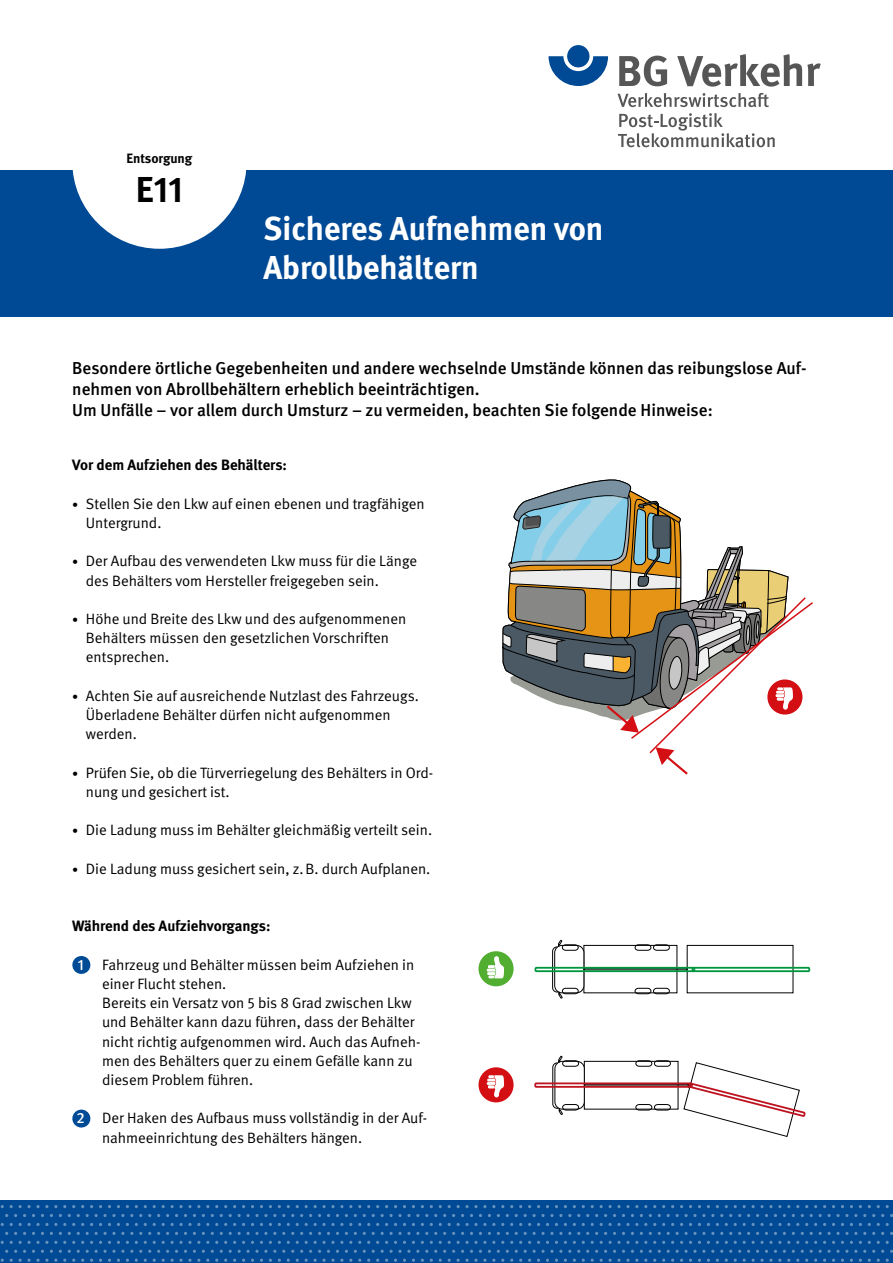
<style>
.page{position:relative;width:893px;height:1263px;background:#fff}
.page>*{position:absolute;margin:0;border:0;box-sizing:border-box;transform-origin:0 0}
.Unterweisungskarten_Nr{font:700 36px "DGUV Meta";color:#000}
.Headline_weiss_24pt{font:700 33px/39px "DGUV Meta";color:#fff}
.Anleser{font:500 17.25px/21px "DGUV Meta";color:#000}
.t1{font:15px/19.2px "DGUV Meta";color:#000}
.Fliesstext_und_Aufzaehlung_Fliesstext{font:700 15px "DGUV Meta";color:#000}
.Branche{font:700 13.5px "DGUV Meta";color:#000}
.s1{font-size:12px}
.s2{font-weight:500;color:#fff}
</style>
<div class="page">
<div style="left:0;top:1200px;width:893px;height:63px;background:#004994"></div>
<svg style="left:667px;top:1214px;width:38px;height:3px"></svg>
<svg style="left:524px;top:1214px;width:38px;height:3px"></svg>
<svg style="left:381px;top:1214px;width:38px;height:3px"></svg>
<svg style="left:238px;top:1214px;width:38px;height:3px"></svg>
<svg style="left:95px;top:1214px;width:38px;height:3px"></svg>
<svg style="left:667px;top:1232px;width:38px;height:3px"></svg>
<svg style="left:524px;top:1232px;width:38px;height:3px"></svg>
<svg style="left:381px;top:1232px;width:38px;height:3px"></svg>
<svg style="left:238px;top:1232px;width:38px;height:3px"></svg>
<svg style="left:95px;top:1232px;width:38px;height:3px"></svg>
<svg style="left:600px;top:1205px;width:38px;height:3px"></svg>
<svg style="left:448px;top:1205px;width:47px;height:3px"></svg>
<svg style="left:305px;top:1205px;width:38px;height:3px"></svg>
<svg style="left:162px;top:1205px;width:38px;height:3px"></svg>
<svg style="left:19px;top:1205px;width:38px;height:3px"></svg>
<svg style="left:600px;top:1223px;width:38px;height:3px"></svg>
<svg style="left:448px;top:1223px;width:47px;height:3px"></svg>
<svg style="left:305px;top:1223px;width:38px;height:3px"></svg>
<svg style="left:162px;top:1223px;width:38px;height:3px"></svg>
<svg style="left:19px;top:1223px;width:38px;height:3px"></svg>
<svg style="left:600px;top:1241px;width:38px;height:3px"></svg>
<svg style="left:448px;top:1241px;width:47px;height:3px"></svg>
<svg style="left:305px;top:1241px;width:38px;height:3px"></svg>
<svg style="left:162px;top:1241px;width:38px;height:3px"></svg>
<svg style="left:19px;top:1241px;width:38px;height:3px"></svg>
<svg style="left:430px;top:1250px;width:137px;height:12px"></svg>
<svg style="left:287px;top:1250px;width:141px;height:12px"></svg>
<svg style="left:144px;top:1250px;width:141px;height:12px"></svg>
<svg style="left:1px;top:1250px;width:141px;height:12px"></svg>
<svg style="left:810px;top:1214px;width:38px;height:3px"></svg>
<svg style="left:810px;top:1232px;width:38px;height:3px"></svg>
<svg style="left:743px;top:1205px;width:38px;height:3px"></svg>
<svg style="left:743px;top:1223px;width:38px;height:3px"></svg>
<svg style="left:743px;top:1241px;width:38px;height:3px"></svg>
<svg style="left:823px;top:1250px;width:70px;height:12px"></svg>
<svg style="left:568px;top:1250px;width:254px;height:12px"></svg>
<div style="left:0;top:170px;width:893px;height:147px;background:#004994"></div>
<div style="left:72px;top:74px;width:175px;height:175px;background:#fff;border-radius:50%"></div>
<svg style="left:81px;top:956px;width:10px;height:18px"></svg>
<svg style="left:81px;top:1109px;width:10px;height:18px"></svg>
<div style="left:478px;top:951px;width:36px;height:35px;background:#51ae31;border-radius:50%"></div>
<svg style="left:487px;top:956px;width:17px;height:22px"></svg>
<div style="left:687px;top:945px;width:106px;height:48px;border:1px solid #000"></div>
<svg style="left:535px;top:939px;width:160px;height:60px"></svg>
<svg style="left:692px;top:967px;width:118px;height:5px"></svg>
<div style="left:478px;top:1067px;width:36px;height:35px;background:#d40f14;border-radius:50%"></div>
<svg style="left:487px;top:1075px;width:17px;height:22px"></svg>
<svg style="left:534px;top:1055px;width:149px;height:60px"></svg>
<svg style="left:683px;top:1062px;width:123px;height:75px"></svg>
<svg style="left:631px;top:575px;width:182px;height:200px"></svg>
<svg style="left:502px;top:479px;width:284px;height:255px"></svg>
<div style="left:767px;top:679px;width:35px;height:35px;background:#d40f14;border-radius:50%"></div>
<svg style="left:776px;top:687px;width:17px;height:22px"></svg>
<svg style="left:549px;top:56px;width:59px;height:30px"></svg>
<div style="left:567px;top:45px;width:22px;height:22px;background:#004994;border-radius:50%"></div>
<svg style="left:619px;top:56px;width:48px;height:30px"></svg>
<svg style="left:677px;top:54px;width:125px;height:33px"></svg>
<svg style="left:807px;top:63px;width:14px;height:23px"></svg>
<svg style="left:618px;top:93px;width:128px;height:14px"></svg>
<svg style="left:748px;top:93px;width:21px;height:14px"></svg>
<svg style="left:618px;top:113px;width:126px;height:34px"></svg>
<svg style="left:745px;top:133px;width:30px;height:14px"></svg>
<p class="Branche" style="left:126px;top:151px;width:67px">Entsorgung</p>
<p class="Unterweisungskarten_Nr" style="left:136px;top:168px;width:49px">E11</p>
<h1 class="Headline_weiss_24pt" style="left:264px;top:210px;width:341px">Sicheres Aufnehmen von<br>Abrollbehältern</h1>
<p class="Anleser" style="left:72px;top:358px;width:736px">Besondere örtliche Gegebenheiten und andere wechselnde Umstände können das reibungslose Auf&shy;nehmen von Abrollbehältern erheblich beeinträchtigen.<br>Um Unfälle – vor allem durch Umsturz – zu vermeiden, beachten Sie folgende Hinweise:</p>
<p class="Fliesstext_und_Aufzaehlung_Fliesstext" style="left:72px;top:456px;width:216px">Vor dem Aufziehen des Behälters:</p>
<p class="t1" style="left:86px;top:494px;width:340px;text-indent:-14px"><span class="s1">•</span> Stellen Sie den Lkw auf einen ebenen und tragfähigen<br>Untergrund.</p>
<p class="t1" style="left:86px;top:552px;width:333px;text-indent:-14px"><span class="s1">•</span> Der Aufbau des verwendeten Lkw muss für die Länge des Behälters vom Hersteller freigegeben sein.</p>
<p class="t1" style="left:86px;top:610px;width:322px;text-indent:-14px"><span class="s1">•</span> Höhe und Breite des Lkw und des aufgenommenen<br>Behälters müssen den gesetzlichen Vorschriften entsprechen.</p>
<p class="t1" style="left:86px;top:686px;width:334px;text-indent:-14px"><span class="s1">•</span> Achten Sie auf ausreichende Nutzlast des Fahrzeugs.<br>Überladene Behälter dürfen nicht aufgenommen werden.</p>
<p class="t1" style="left:86px;top:763px;width:349px;text-indent:-14px"><span class="s1">•</span> Prüfen Sie, ob die Türverriegelung des Behälters in Ord&shy;nung und gesichert ist.</p>
<p class="t1" style="left:72px;top:821px;width:361px"><span class="s1">•</span> Die Ladung muss im Behälter gleichmäßig verteilt sein.</p>
<p class="t1" style="left:72px;top:859px;width:360px"><span class="s1">•</span> Die Ladung muss gesichert sein, z.B. durch Aufplanen.</p>
<p class="Fliesstext_und_Aufzaehlung_Fliesstext" style="left:72px;top:917px;width:200px">Während des Aufziehvorgangs:</p>
<p class="t1" style="left:102px;top:955px;width:320px;text-indent:-24px"><span class="s2">1</span> Fahrzeug und Behälter müssen beim Aufziehen in einer Flucht stehen.<br>Bereits ein Versatz von 5 bis 8 Grad zwischen Lkw und Behälter kann dazu führen, dass der Behälter nicht richtig aufgenommen wird. Auch das Aufneh&shy;men des Behälters quer zu einem Gefälle kann zu diesem Problem führen.</p>
<p class="t1" style="left:102px;top:1109px;width:327px;text-indent:-25px"><span class="s2">2</span> Der Haken des Aufbaus muss vollständig in der Auf&shy;nahmeeinrichtung des Behälters hängen.</p>
</div>
